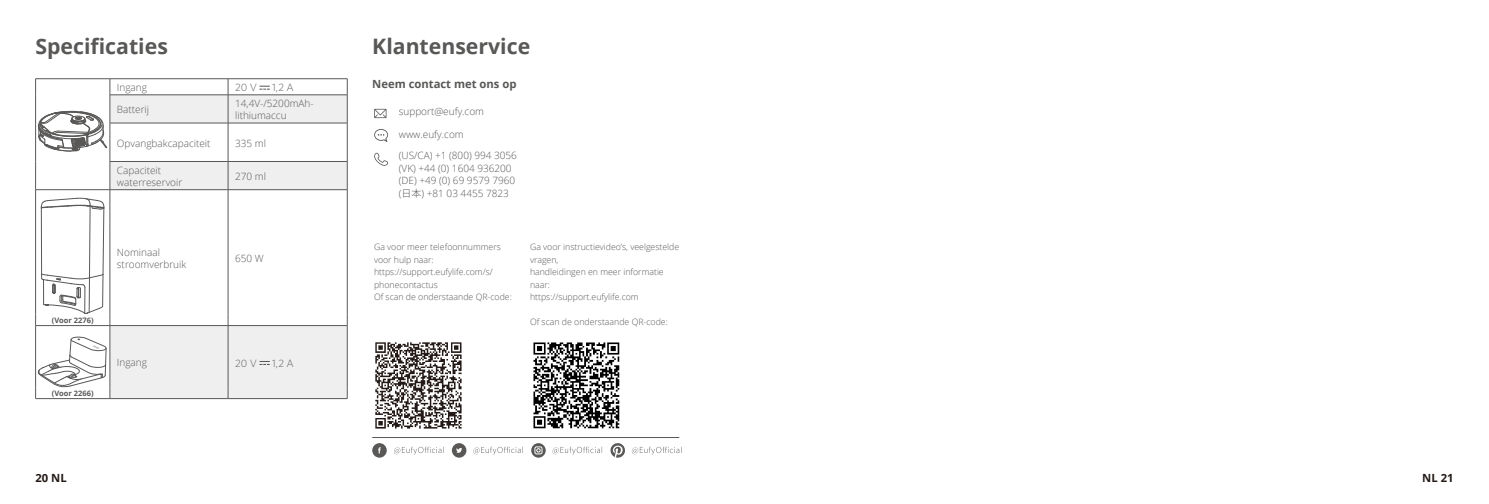
<style>
.page{position:relative;width:1489px;height:504px;background:#fff}
.page>*{position:absolute;margin:0;border:0;box-sizing:border-box;transform-origin:0 0}
.t1{font:700 21.25px "Open Sans";color:#595857}
.t2{font:700 11.25px "Open Sans";color:#595857}
.t3{font:700 11.25px "Open Sans";color:#231916}
.t4{font:300 10.62px "Whitney";color:#595857}
.t5{font:300 10px/12.5px "Open Sans";color:#595857}
.t6{font:300 8.75px/12.5px "Open Sans";color:#595857}
.t7{font:700 7.5px "Open Sans";color:#595857}
.s1{font-family:"Noto Sans JP"}
</style>
<div class="page">
<hr style="left:35px;top:189px;width:75px;height:1px;background:#595857">
<hr style="left:35px;top:398px;width:75px;height:1px;background:#595857">
<hr style="left:110px;top:398px;width:118px;height:1px;background:#595857">
<hr style="left:228px;top:398px;width:119px;height:1px;background:#595857">
<hr style="left:110px;top:78px;width:118px;height:1px;background:#595857">
<hr style="left:228px;top:78px;width:119px;height:1px;background:#595857">
<hr style="left:110px;top:189px;width:118px;height:1px;background:#595857">
<hr style="left:228px;top:189px;width:119px;height:1px;background:#595857">
<hr style="left:228px;top:190px;width:1px;height:124px;background:#595857">
<hr style="left:347px;top:190px;width:1px;height:124px;background:#595857">
<hr style="left:35px;top:78px;width:75px;height:1px;background:#595857">
<hr style="left:35px;top:190px;width:1px;height:124px;background:#595857">
<hr style="left:110px;top:190px;width:1px;height:124px;background:#595857">
<svg style="left:35px;top:79px;width:313px;height:110px"></svg>
<svg style="left:35px;top:198px;width:313px;height:200px"></svg>
<svg style="left:374px;top:108px;width:14px;height:34px"></svg>
<svg style="left:374px;top:153px;width:14px;height:13px"></svg>
<img style="left:375px;top:342px;width:87px;height:87px">
<img style="left:533px;top:342px;width:87px;height:87px">
<hr style="left:372px;top:436px;width:307px;height:1px;background:#595857">
<svg style="left:372px;top:443px;width:15px;height:14px"></svg>
<svg style="left:394px;top:446px;width:50px;height:8px"></svg>
<svg style="left:610px;top:443px;width:15px;height:15px"></svg>
<svg style="left:632px;top:446px;width:50px;height:8px"></svg>
<svg style="left:473px;top:446px;width:50px;height:8px"></svg>
<svg style="left:452px;top:443px;width:14px;height:14px"></svg>
<svg style="left:552px;top:446px;width:50px;height:8px"></svg>
<svg style="left:531px;top:442px;width:14px;height:15px"></svg>
<svg style="left:534px;top:445px;width:9px;height:9px"></svg>
<h1 class="t1" style="left:35px;top:31px;width:134px">Specificaties</h1>
<p class="t5" style="left:117px;top:81px;width:32px">Ingang</p>
<p class="t4" style="left:235px;top:80px;width:23px">20 V</p>
<p class="t4" style="left:272px;top:80px;width:23px">1,2 A</p>
<p class="t5" style="left:117px;top:103px;width:34px">Batterij</p>
<p class="t5" style="left:235px;top:97px;width:80px">14,4V-/5200mAh&shy;lithiumaccu</p>
<p class="t5" style="left:117px;top:136px;width:95px">Opvangbakcapaciteit</p>
<p class="t5" style="left:235px;top:136px;width:32px">335 ml</p>
<p class="t5" style="left:117px;top:163px;width:67px">Capaciteit waterreservoir</p>
<p class="t5" style="left:235px;top:170px;width:32px">270 ml</p>
<p class="t7" style="left:52px;top:315px;width:43px">(Voor 2276)</p>
<p class="t7" style="left:52px;top:388px;width:43px">(Voor 2266)</p>
<p class="t5" style="left:117px;top:245px;width:71px">Nominaal stroomverbruik</p>
<p class="t5" style="left:235px;top:252px;width:30px">650 W</p>
<p class="t5" style="left:117px;top:356px;width:32px">Ingang</p>
<p class="t4" style="left:235px;top:355px;width:23px">20 V</p>
<p class="t4" style="left:272px;top:355px;width:23px">1,2 A</p>
<h1 class="t1" style="left:372px;top:31px;width:159px">Klantenservice</h1>
<p class="t2" style="left:372px;top:75px;width:146px">Neem contact met ons op</p>
<p class="t5" style="left:399px;top:104px;width:87px">support@eufy.com</p>
<p class="t5" style="left:399px;top:124px;width:120px;line-height:20.9px">www.eufy.com<br>(US/CA) +1 (800) 994 3056</p>
<p class="t5" style="left:399px;top:161px;width:118px">(VK) +44 (0) 1604 936200 (DE) +49 (0) 69 9579 7960 (<span class="s1">日本</span>) +81 03 4455 7823</p>
<p class="t6" style="left:374px;top:240px;width:139px">Ga voor meer telefoonnummers voor hulp naar: https://support.eufylife.com/s/ phonecontactus<br>Of scan de onderstaande QR-code:</p>
<p class="t6" style="left:530px;top:240px;width:151px">Ga voor instructievideo’s, veelgestelde vragen,<br>handleidingen en meer informatie naar:<br>https://support.eufylife.com</p>
<p class="t6" style="left:530px;top:315px;width:139px">Of scan de onderstaande QR-code:</p>
<p class="t3" style="left:35px;top:469px;width:33px">20 NL</p>
<p class="t3" style="left:1421px;top:469px;width:33px">NL 21</p>
</div>
